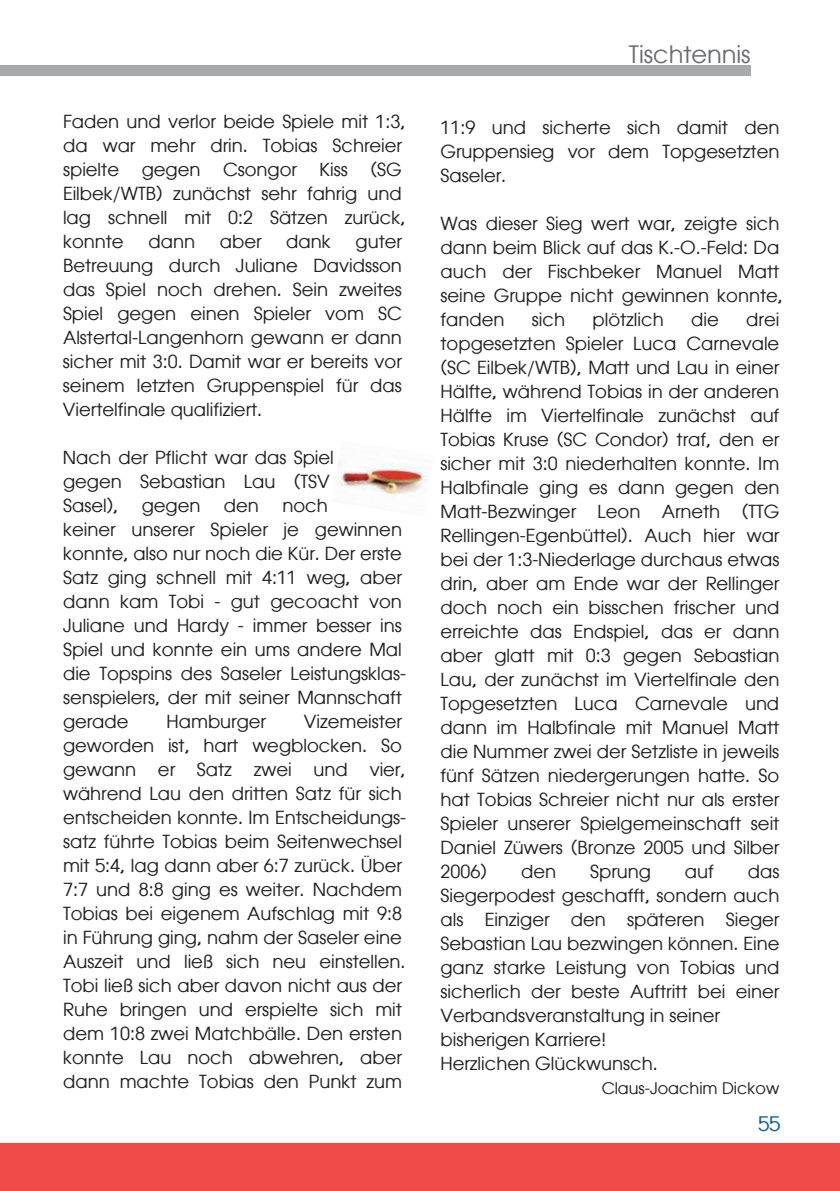
<style>
.page{position:relative;width:840px;height:1191px;background:#fff}
.page>*{position:absolute;margin:0;border:0;box-sizing:border-box;transform-origin:0 0}
.t1{font:24px "Atlanta";color:#6c6d70}
.t2{font:20px "Atlanta";color:#0655a6}
.t3{font:18px/24px "Atlanta";color:#221f1f}
.t4{font:16px "Atlanta";color:#221f1f}
</style>
<div class="page">
<div style="left:0;top:1143px;width:839px;height:48px;background:#ef4b49"></div>
<div style="left:0;top:65px;width:750px;height:10px;background:#a7a9ab"></div>
<img style="left:332px;top:462px;width:97px;height:40px">
<p class="t3" style="left:63px;top:110px;width:343px">Faden und verlor beide Spiele mit 1:3, da war mehr drin. Tobias Schreier spielte</p>
<p class="t3" style="left:63px;top:158px;width:344px;text-indent:307px">(SG<br>Eilbek/WTB) zunächst sehr fahrig und lag schnell mit 0:2 Sätzen zurück, konnte</p>
<p class="t3" style="left:142px;top:158px;width:60px">gegen</p>
<p class="t3" style="left:223px;top:158px;width:75px">Csongor</p>
<p class="t3" style="left:319px;top:158px;width:30px">Kiss</p>
<p class="t3" style="left:148px;top:230px;width:48px">dann</p>
<p class="t3" style="left:219px;top:230px;width:43px">aber</p>
<p class="t3" style="left:286px;top:230px;width:46px">dank</p>
<p class="t3" style="left:63px;top:230px;width:340px;text-align:justify;text-indent:292px">guter Betreuung durch Juliane Davidsson das Spiel noch drehen. Sein zweites Spiel gegen einen Spieler vom SC Alstertal-Langenhorn gewann er dann sicher mit 3:0. Damit war er bereits vor seinem letzten Gruppenspiel für das Viertelfinale qualifiziert.</p>
<p class="t3" style="left:63px;top:446px;width:272px">Nach der Pflicht war das Spiel gegen Sebastian Lau (TSV<br>Sasel),</p>
<p class="t3" style="left:63px;top:494px;width:344px;text-indent:219px">noch<br>keiner unserer Spieler je gewinnen konnte, also nur noch die Kür. Der erste<br>Satz ging schnell mit 4:11 weg, aber dann kam Tobi - gut gecoacht von<br>Juliane und Hardy - immer besser ins<br>Spiel und konnte ein ums andere Mal die Topspins des Saseler Leistungsklas&shy;senspielers, der mit seiner Mannschaft gerade</p>
<p class="t3" style="left:142px;top:494px;width:60px">gegen</p>
<p class="t3" style="left:224px;top:494px;width:37px">den</p>
<p class="t3" style="left:63px;top:710px;width:344px;text-indent:241px">Vizemeister geworden ist, hart wegblocken. So gewann er Satz zwei und vier, während Lau den dritten Satz für sich entscheiden konnte. Im Entscheidungs&shy;satz führte Tobias beim Seitenwechsel mit 5:4, lag dann aber 6:7 zurück. Über 7:7 und 8:8 ging es weiter. Nachdem Tobias bei eigenem Aufschlag mit 9:8 in Führung ging, nahm der Saseler eine Auszeit und ließ sich neu einstellen.<br>Tobi ließ sich aber davon nicht aus der Ruhe bringen und erspielte sich mit dem 10:8 zwei Matchbälle. Den ersten konnte Lau noch abwehren, aber dann machte Tobias den Punkt zum</p>
<p class="t3" style="left:166px;top:710px;width:101px">Hamburger</p>
<h1 class="t1" style="left:628px;top:42px;width:123px">Tischtennis</h1>
<p class="t3" style="left:440px;top:115px;width:340px;text-align:justify">11:9 und sicherte sich damit den Gruppensieg vor dem Topgesetzten Saseler.</p>
<p class="t3" style="left:440px;top:211px;width:344px">Was dieser Sieg wert war, zeigte sich dann beim Blick auf das K.-O.-Feld: Da auch der Fischbeker Manuel Matt seine Gruppe nicht gewinnen konnte, fanden</p>
<p class="t3" style="left:440px;top:307px;width:340px;text-align:justify;text-indent:306px">drei topgesetzten Spieler Luca Carnevale (SC Eilbek/WTB), Matt und Lau in einer Hälfte, während Tobias in der anderen Hälfte im Viertelfinale zunächst auf Tobias Kruse (SC Condor) traf, den er sicher mit 3:0 niederhalten konnte. Im Halbfinale ging es dann gegen den Matt-Bezwinger Leon Arneth (TTG Rellingen-Egenbüttel). Auch hier war bei der 1:3-Niederlage durchaus etwas drin, aber am Ende war der Rellinger doch noch ein bisschen frischer und erreichte das Endspiel, das er dann aber glatt mit 0:3 gegen Sebastian Lau, der zunächst im Viertelfinale den Topgesetzten Luca Carnevale und dann im Halbfinale mit Manuel Matt die Nummer zwei der Setzliste in jeweils fünf Sätzen niedergerungen hatte. So hat Tobias Schreier nicht nur als erster Spieler unserer Spielgemeinschaft seit Daniel Züwers (Bronze 2005 und Silber 2006)</p>
<p class="t3" style="left:531px;top:307px;width:35px">sich</p>
<p class="t3" style="left:592px;top:307px;width:73px">plötzlich</p>
<p class="t3" style="left:690px;top:307px;width:29px">die</p>
<p class="t3" style="left:521px;top:859px;width:37px">den</p>
<p class="t3" style="left:589px;top:859px;width:62px">Sprung</p>
<p class="t3" style="left:684px;top:859px;width:30px">auf</p>
<p class="t3" style="left:440px;top:859px;width:340px;text-indent:307px">das<br>Siegerpodest geschafft, sondern auch als Einziger den späteren Sieger<br>Sebastian Lau bezwingen können. Eine ganz starke Leistung von Tobias und sicherlich der beste Auftritt bei einer<br>Verbandsveranstaltung in seiner bisherigen Karriere!<br>Herzlichen Glückwunsch.</p>
<p class="t4" style="left:601px;top:1079px;width:179px">Claus-Joachim Dickow</p>
<p class="t2" style="left:757px;top:1113px;width:24px">55</p>
</div>
